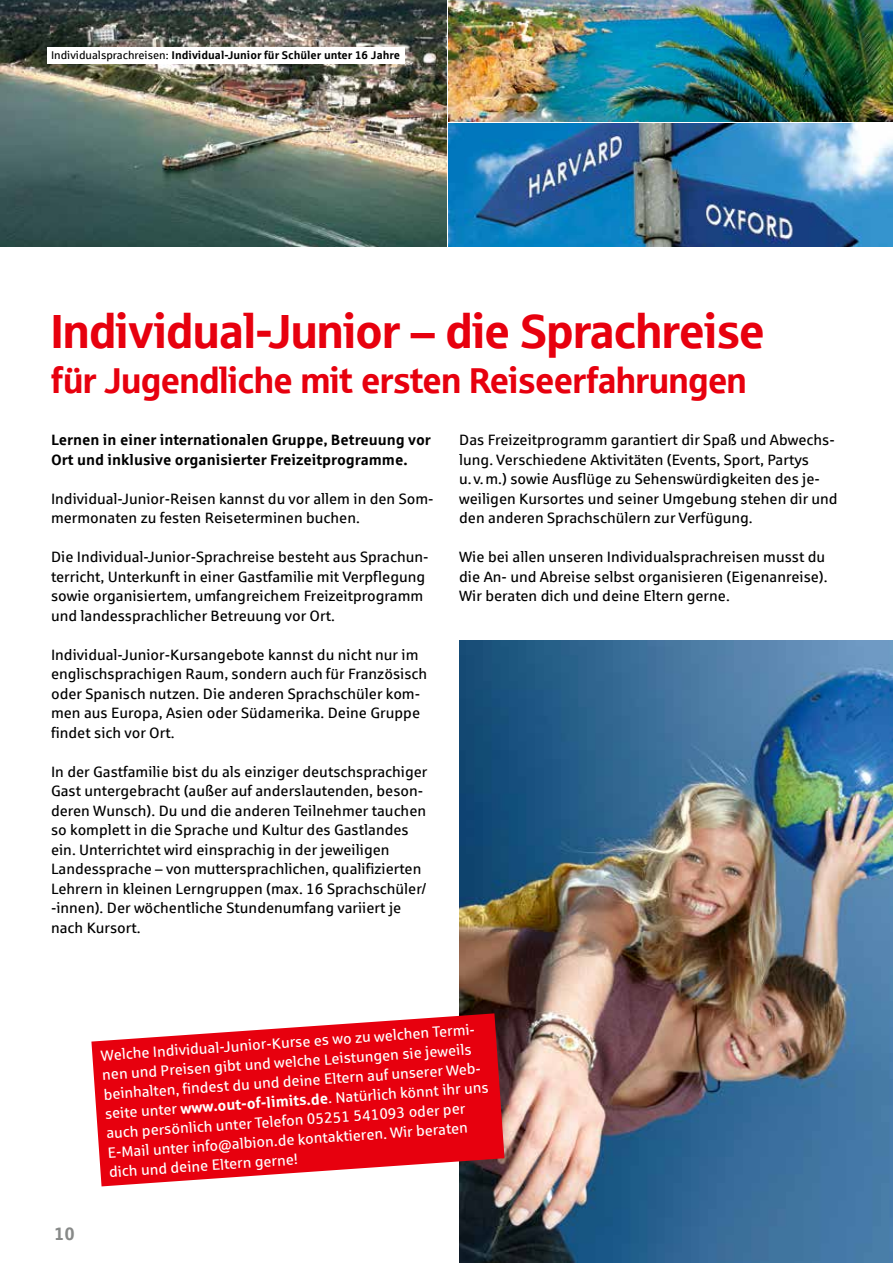
<style>
.page{position:relative;width:893px;height:1263px;background:#fff}
.page>*{position:absolute;margin:0;border:0;box-sizing:border-box;transform-origin:0 0}
.t1{font:48px "Sparkasse Head";color:#e7000e}
.t2{font:36px "Sparkasse Head";color:#e7000e}
.t3{font:700 18px "Sparkasse Rg";color:#878988}
.t4{font:15px/19.5px "Sparkasse Rg";color:#000}
.t5{font:15px/19.5px "Sparkasse Rg";color:#fff}
.t6{font:700 15px/19.5px "Sparkasse Rg";color:#000}
.t7{font:700 11.25px "Sparkasse Rg";color:#000}
.s1{font-weight:400}
.s2{font-weight:700}
</style>
<div class="page">
<img style="left:449px;top:124px;width:443px;height:123px">
<img style="left:892px;top:140px;width:1px;height:107px">
<img style="left:449px;top:0;width:444px;height:122px">
<img style="left:0;top:0;width:446px;height:247px">
<img style="left:459px;top:640px;width:434px;height:623px">
<svg style="left:91px;top:1013px;width:413px;height:173px;background:#e52733"></svg>
<div style="left:47px;top:47px;width:357px;height:17px;background:#fff"></div>
<p class="t7" style="left:51px;top:48px;width:351px"><span class="s1">Individualsprachreisen:</span> Individual-Junior für Schüler unter 16 Jahre</p>
<h1 class="t1" style="left:51px;top:300px;width:715px">Individual-Junior – die Sprachreise</h1>
<h2 class="t2" style="left:51px;top:357px;width:697px">für Jugendliche mit ersten Reiseerfahrungen</h2>
<p class="t6" style="left:51px;top:430px;width:381px">Lernen in einer internationalen Gruppe, Betreuung vor<br>Ort und inklusive organisierter Freizeitprogramme.</p>
<p class="t4" style="left:51px;top:488px;width:384px">Individual-Junior-Reisen kannst du vor allem in den Som&shy;mermonaten zu festen Reiseterminen buchen.</p>
<p class="t4" style="left:51px;top:547px;width:379px">Die Individual-Junior-Sprachreise besteht aus Sprachun&shy;terricht, Unterkunft in einer Gastfamilie mit Verpflegung sowie organisiertem, umfangreichem Freizeitprogramm und landessprachlicher Betreuung vor Ort.</p>
<p class="t4" style="left:51px;top:644px;width:378px">Individual-Junior-Kursangebote kannst du nicht nur im englischsprachigen Raum, sondern auch für Französisch oder Spanisch nutzen. Die anderen Sprachschüler kom&shy;men aus Europa, Asien oder Südamerika. Deine Gruppe findet sich vor Ort.</p>
<p class="t4" style="left:51px;top:761px;width:378px">In der Gastfamilie bist du als einziger deutschsprachiger Gast untergebracht (außer auf anderslautenden, beson&shy;deren Wunsch). Du und die anderen Teilnehmer tauchen so komplett in die Sprache und Kultur des Gastlandes ein. Unterrichtet wird einsprachig in der jeweiligen Landessprache – von muttersprachlichen, qualifizierten Lehrern in kleinen Lerngruppen (max. 16 Sprachschüler/ -innen). Der wöchentliche Stundenumfang variiert je nach Kursort.</p>
<p class="t4" style="left:459px;top:430px;width:380px">Das Freizeitprogramm garantiert dir Spaß und Abwechs&shy;lung. Verschiedene Aktivitäten (Events, Sport, Partys u.v.m.) sowie Ausflüge zu Sehenswürdigkeiten des je&shy;weiligen Kursortes und seiner Umgebung stehen dir und den anderen Sprachschülern zur Verfügung.</p>
<p class="t4" style="left:459px;top:547px;width:370px">Wie bei allen unseren Individualsprachreisen musst du die An- und Abreise selbst organisieren (Eigenanreise).<br>Wir beraten dich und deine Eltern gerne.</p>
<p class="t3" style="left:54px;top:1223px;width:22px">10</p>
<p class="t5" style="left:100px;top:1045px;width:386px;rotate:-4deg">Welche Individual-Junior-Kurse es wo zu welchen Termi&shy;nen und Preisen gibt und welche Leistungen sie jeweils beinhalten, findest du und deine Eltern auf unserer Web&shy;seite unter <span class="s2">www.out-of-limits.de</span>. Natürlich könnt ihr uns auch persönlich unter Telefon 05251 541093 oder per E-Mail unter info@albion.de kontaktieren. Wir beraten dich und deine Eltern gerne!</p>
</div>
